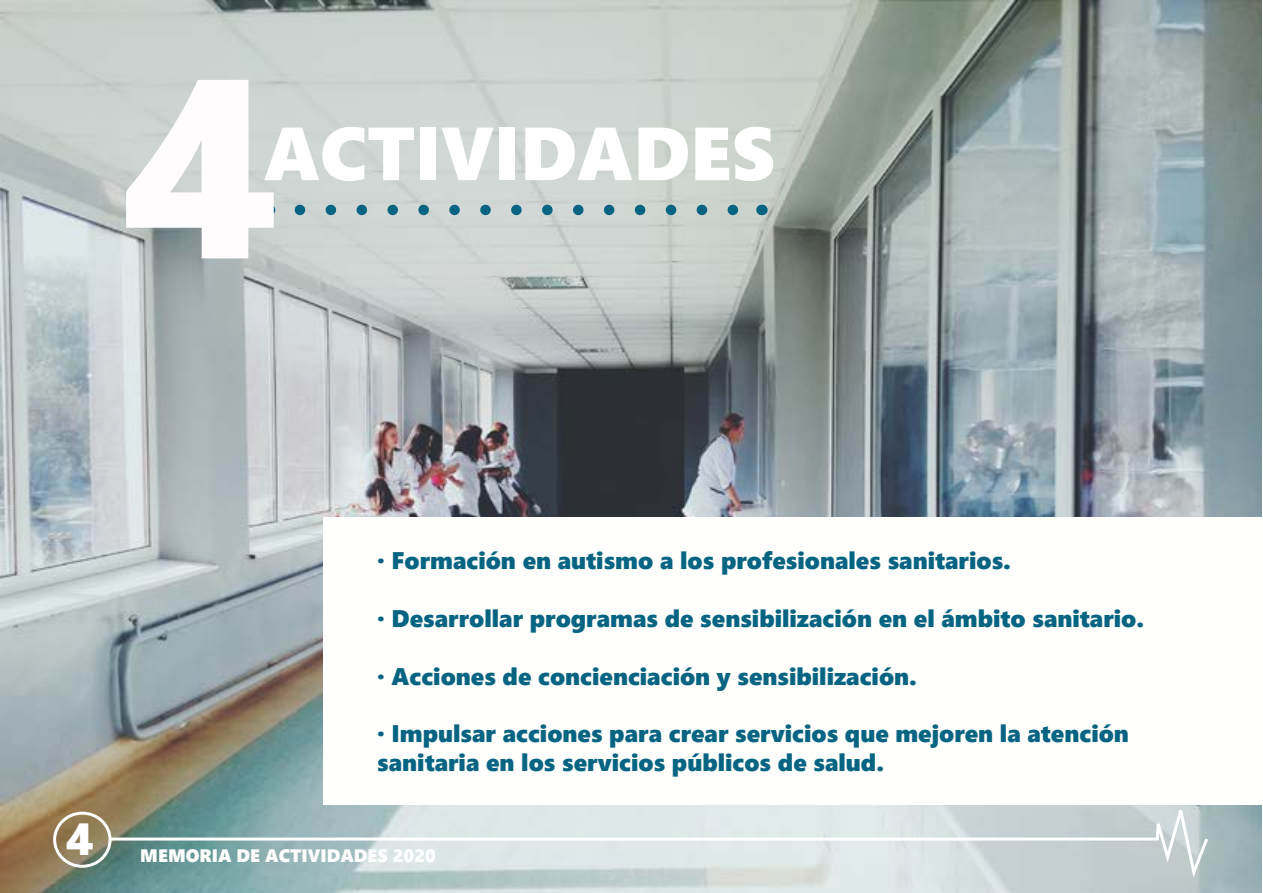
<style>
.page{position:relative;width:1263px;height:893px;background:#fff}
.page>*{position:absolute;margin:0;border:0;box-sizing:border-box;transform-origin:0 0}
.t1{font:255px "Segoe UI Black";color:#fffcfd}
.t2{font:75px "Segoe UI Black";color:#fff}
.t3{font:45px "Segoe UI Black";color:#fff}
.t4{font:24px/28.8px "Segoe UI Black";color:#066483}
.t5{font:18px "Segoe UI Black";color:#fff}
</style>
<div class="page">
<img style="left:0;top:0;width:1261px;height:893px">
<svg style="left:108px;top:798px;width:1102px;height:85px;background:#c0d0d0"></svg>
<div style="left:53px;top:812px;width:59px;height:56px;border:3px solid #fff;border-radius:50%"></div>
<svg style="left:300px;top:205px;width:446px;height:10px;background:#98b6bd"></svg>
<div style="left:323px;top:518px;width:940px;height:287px;background:#fffffd"></div>
<h1 class="t1" style="left:120px;top:-17px;width:160px">4</h1>
<h2 class="t2" style="left:264px;top:99px;width:512px">ACTIVIDADES</h2>
<h3 class="t3" style="left:66px;top:806px;width:29px">4</h3>
<p class="t4" style="left:377px;top:545px;width:635px">· Formación en autismo a los profesionales sanitarios.</p>
<p class="t4" style="left:377px;top:603px;width:768px">· Desarrollar programas de sensibilización en el ámbito sanitario.</p>
<p class="t4" style="left:377px;top:660px;width:541px">· Acciones de concienciación y sensibilización.</p>
<p class="t4" style="left:377px;top:718px;width:753px">· Impulsar acciones para crear servicios que mejoren la atención sanitaria en los servicios públicos de salud.</p>
<p class="t5" style="left:140px;top:843px;width:297px">MEMORIA DE ACTIVIDADES 2020</p>
</div>
